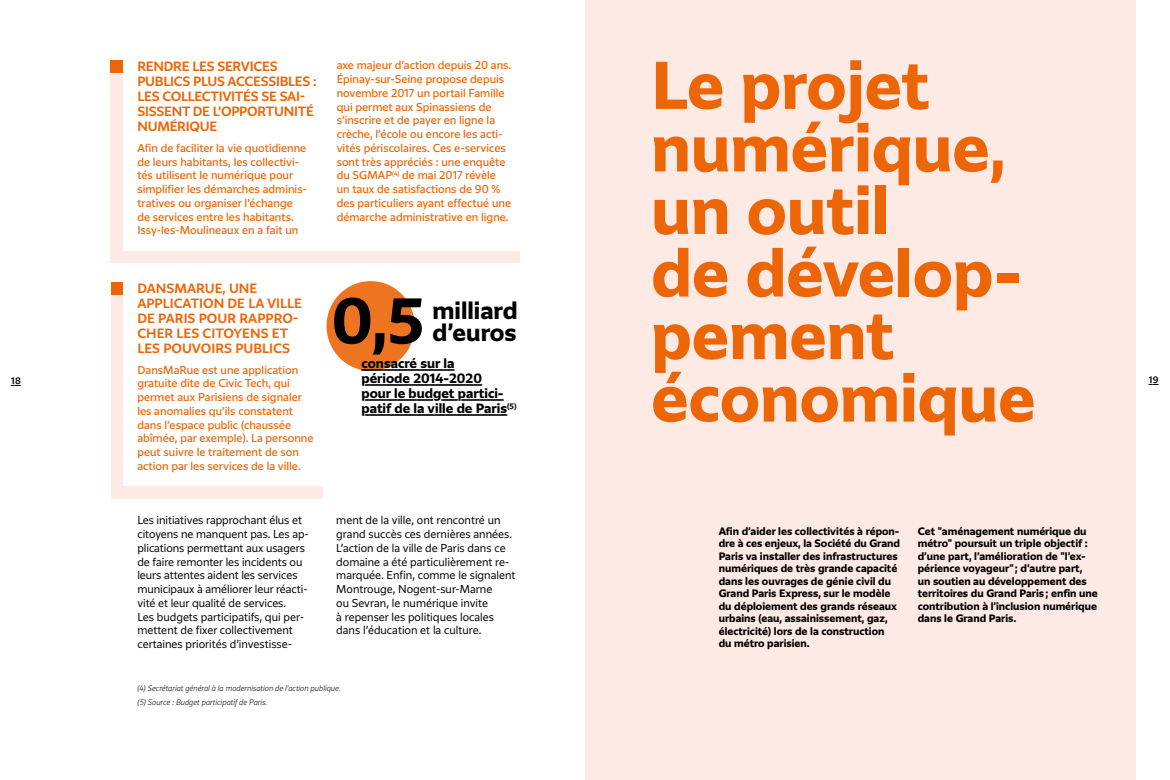
<style>
.page{position:relative;width:1170px;height:780px;background:#fff}
.page>*{position:absolute;margin:0;border:0;box-sizing:border-box;transform-origin:0 0}
.t1{font:700 62.5px/62.5px "Grand Paris";color:#ec6608}
.t2{font:700 60px "Grand Paris";color:#000}
.t3{font:700 22.5px/22.5px "Grand Paris";color:#000}
.t4{font:500 12.5px/15px "Grand Paris";letter-spacing:-.02em;color:#ec6608}
.t5{font:500 12.5px/15px "Grand Paris";color:#ec6608}
.t6{font:700 12.5px/15px "Grand Paris Und";color:#000}
.t7{font:10.62px/13.8px "Grand Paris";color:#ec6608}
.t8{font:300 10.62px/13.8px "Grand Paris";letter-spacing:-.005em;color:#000}
.t9{font:700 10px/12.5px "Grand Paris";color:#000}
.t10{font:500 8.75px "Grand Paris Und";color:#000}
.t11{font:italic 300 expanded 7.5px/13.5px "Grand Paris";color:#000}
</style>
<div class="page">
<div style="left:585px;top:0;width:550px;height:780px;background:#fdeae4"></div>
<div style="left:111px;top:61px;width:409px;height:201px;background:#fdeae4"></div>
<div style="left:111px;top:283px;width:211px;height:215px;background:#fdeae4"></div>
<div style="left:110px;top:61px;width:13px;height:12px;background:#ec6608"></div>
<div style="left:111px;top:282px;width:12px;height:13px;background:#ec6608"></div>
<div style="left:123px;top:58px;width:399px;height:193px;background:#fff"></div>
<div style="left:123px;top:279px;width:199px;height:207px;background:#fff"></div>
<div style="left:326px;top:281px;width:89px;height:90px;background:#ed7521;border-radius:50%"></div>
<h1 class="t1" style="left:651px;top:52px;width:386px">Le projet numérique, un outil<br>de dévelop&shy;pement économique</h1>
<p class="t7" style="left:337px;top:58px;width:176px">axe majeur d’action depuis 20 ans.<br>Épinay-sur-Seine propose depuis novembre 2017 un portail Famille qui permet aux Spinassiens de s’inscrire et de payer en ligne la crèche, l’école ou encore les acti&shy;vités périscolaires. Ces e-services sont très appréciés : une enquête du SGMAP<sup>(4)</sup> de mai 2017 révèle un taux de satisfactions de 90 % des particuliers ayant effectué une démarche administrative en ligne.</p>
<p class="t4" style="left:137px;top:58px;width:181px">RENDRE LES SERVICES<br>PUBLICS PLUS ACCESSIBLES :<br>LES COLLECTIVITÉS SE SAI-<br>SISSENT DE L’OPPORTUNITÉ<br>NUMÉRIQUE</p>
<p class="t7" style="left:137px;top:141px;width:171px">Afin de faciliter la vie quotidienne de leurs habitants, les collectivi&shy;tés utilisent le numérique pour simplifier les démarches adminis&shy;tratives ou organiser l’échange de services entre les habitants.<br>Issy-les-Moulineaux en a fait un</p>
<p class="t5" style="left:137px;top:280px;width:166px">DANSMARUE, UNE<br>APPLICATION DE LA VILLE<br>DE PARIS POUR RAPPRO-<br>CHER LES CITOYENS ET<br>LES POUVOIRS PUBLICS</p>
<p class="t7" style="left:137px;top:362px;width:178px">DansMaRue est une application gratuite dite de Civic Tech, qui permet aux Parisiens de signaler les anomalies qu’ils constatent dans l’espace public (chaussée abîmée, par exemple). La personne peut suivre le traitement de son action par les services de la ville.</p>
<h2 class="t2" style="left:331px;top:281px;width:94px">0,5</h2>
<p class="t6" style="left:361px;top:355px;width:156px">consacré sur la<br>période 2014-2020<br>pour le budget partici&shy;patif de la ville de Paris<sup>(5)</sup></p>
<h3 class="t3" style="left:432px;top:298px;width:87px">milliard d’euros</h3>
<p class="t10" style="left:11px;top:374px;width:11px">18</p>
<p class="t10" style="left:1148px;top:374px;width:11px">19</p>
<p class="t8" style="left:137px;top:513px;width:171px">Les initiatives rapprochant élus et citoyens ne manquent pas. Les ap&shy;plications permettant aux usagers de faire remonter les incidents ou leurs attentes aident les services municipaux à améliorer leur réacti&shy;vité et leur qualité de services.<br>Les budgets participatifs, qui per&shy;mettent de fixer collectivement certaines priorités d’investisse-</p>
<p class="t8" style="left:336px;top:513px;width:181px">ment de la ville, ont rencontré un grand succès ces dernières années.<br>L’action de la ville de Paris dans ce domaine a été particulièrement re&shy;marquée. Enfin, comme le signalent Montrouge, Nogent-sur-Marne<br>ou Sevran, le numérique invite<br>à repenser les politiques locales dans l’éducation et la culture.</p>
<p class="t11" style="left:138px;top:681px;width:204px">(4) Secrétariat général à la modernisation de l’action publique. (5) Source : Budget participatif de Paris.</p>
<p class="t9" style="left:718px;top:524px;width:183px">Afin d’aider les collectivités à répon&shy;dre à ces enjeux, la Société du Grand Paris va installer des infrastructures numériques de très grande capacité dans les ouvrages de génie civil du Grand Paris Express, sur le modèle du déploiement des grands réseaux urbains (eau, assainissement, gaz, électricité) lors de la construction<br>du métro parisien.</p>
<p class="t9" style="left:917px;top:524px;width:181px">Cet "aménagement numérique du métro" poursuit un triple objectif : d’une part, l’amélioration de "l’ex&shy;périence voyageur" ; d’autre part,<br>un soutien au développement des territoires du Grand Paris; enfin une contribution à l’inclusion numérique dans le Grand Paris.</p>
</div>
